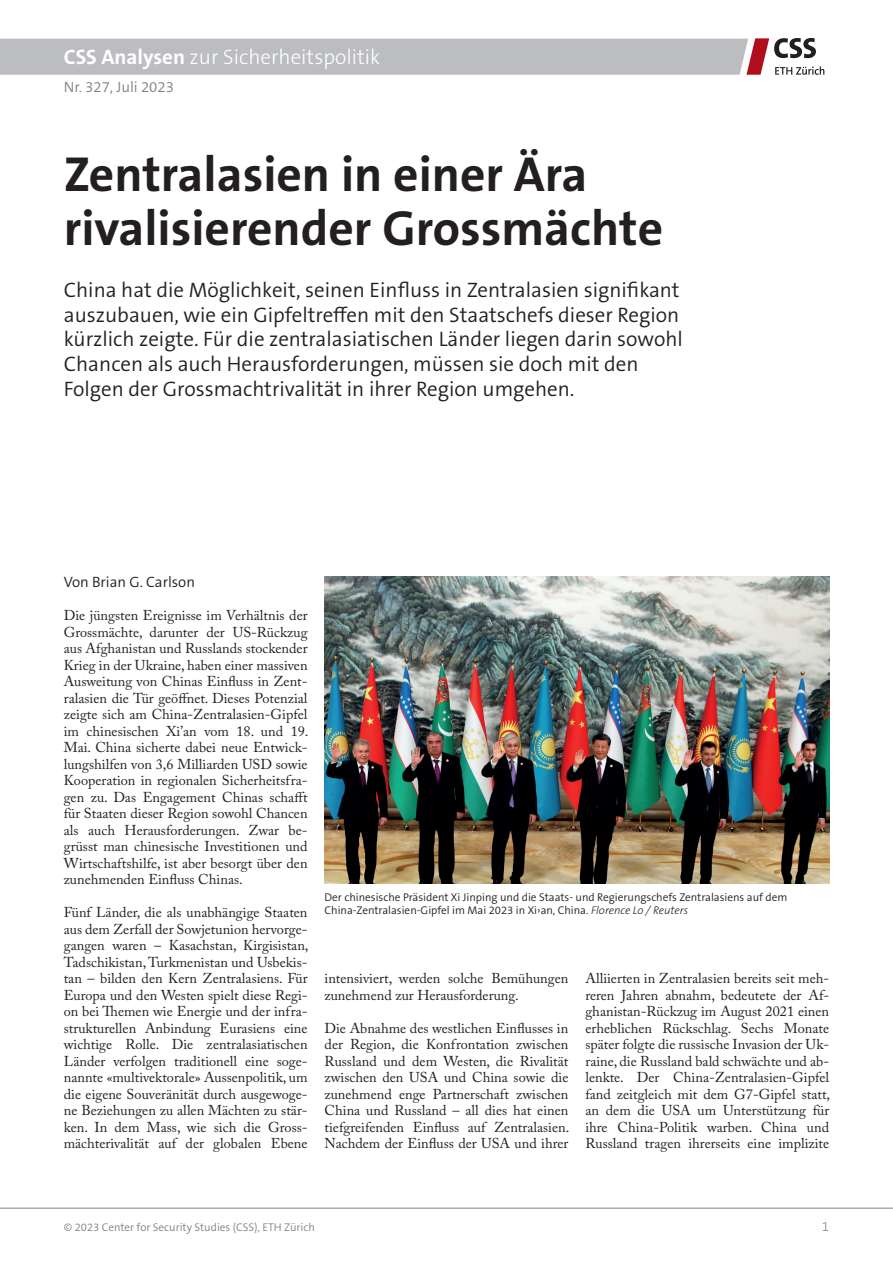
<style>
.page{position:relative;width:893px;height:1263px;background:#fff}
.page>*{position:absolute;margin:0;border:0;box-sizing:border-box;transform-origin:0 0}
.t1{font:700 49.5px/54px "The Sans B W7";color:#231f20}
.t2{font:300 21px/24.8px "The Sans B W4";color:#231f20}
.t3{font:300 21px "The Sans B W3";color:#fff}
.t4{font:300 15px "The Sans B W4";color:#231f20}
.t5{font:300 15px "The Sans B W4";color:#808285}
.t6{font:14.25px/16.5px "Adobe Caslon Pro";color:#231f20;text-align:justify}
.t7{font:300 13.5px "The Sans B W3";color:#808285}
.t8{font:300 11.25px/13.2px "The Sans B W4";color:#231f20}
.t9{font:300 11.25px "The Sans B W4";color:#808285}
.s1{font-family:"The Sans B W7";font-weight:700}
.s2{font-family:"The Sans B W3";font-style:italic}
</style>
<div class="page">
<hr style="left:0;top:1208px;width:893px;height:1px;background:#808285">
<svg style="left:0;top:38px;width:824px;height:37px;background:#bebcbf"></svg>
<img style="left:325px;top:577px;width:504px;height:306px">
<h2 class="t3" style="left:64px;top:44px;width:318px"><span class="s1">CSS Analysen</span> zur Sicherheitspolitik</h2>
<p class="t5" style="left:64px;top:77px;width:112px">Nr. 327, Juli 2023</p>
<h1 class="t1" style="left:64px;top:148px;width:601px">Zentralasien in einer Ära rivalisierender Grossmächte</h1>
<p class="t2" style="left:64px;top:277px;width:621px">China hat die Möglichkeit, seinen Einfluss in Zentralasien signifikant auszubauen, wie ein Gipfeltreffen mit den Staatschefs dieser Region kürzlich zeigte. Für die zentralasiatischen Länder liegen darin sowohl Chancen als auch Herausforderungen, müssen sie doch mit den Folgen der Grossmachtrivalität in ihrer Region umgehen.</p>
<p class="t4" style="left:64px;top:572px;width:133px">Von Brian G. Carlson</p>
<p class="t6" style="left:64px;top:607px;width:246px">Die jüngsten Ereignisse im Verhältnis der Grossmächte, darunter der US-Rückzug aus Afghanistan und Russlands stockender Krieg in der Ukraine, haben einer massiven Ausweitung von Chinas Einfluss in Zent&shy;ralasien die Tür geöffnet. Dieses Potenzial zeigte sich am China-Zentralasien-Gipfel im chinesischen Xi’an vom 18. und 19.<br>Mai. China sicherte dabei neue Entwick&shy;lungshilfen von 3,6 Milliarden USD sowie Kooperation in regionalen Sicherheitsfra&shy;gen zu. Das Engagement Chinas schafft für Staaten dieser Region sowohl Chancen als auch Herausforderungen. Zwar be&shy;grüsst man chinesische Investitionen und Wirtschaftshilfe, ist aber besorgt über den zunehmenden Einfluss Chinas.</p>
<p class="t6" style="left:64px;top:904px;width:246px">Fünf Länder, die als unabhängige Staaten aus dem Zerfall der Sowjetunion hervorge&shy;gangen waren – Kasachstan, Kirgisistan, Tadschikistan, Turkmenistan und Usbekis&shy;tan – bilden den Kern Zentralasiens. Für Europa und den Westen spielt diese Regi&shy;on bei Themen wie Energie und der infra&shy;strukturellen Anbindung Eurasiens eine wichtige Rolle. Die zentralasiatischen Länder verfolgen traditionell eine soge&shy;nannte «multivektorale» Aussenpolitik, um die eigene Souveränität durch ausgewoge&shy;ne Beziehungen zu allen Mächten zu stär&shy;ken. In dem Mass, wie sich die Gross&shy;mächterivalität auf der globalen Ebene</p>
<p class="t8" style="left:325px;top:890px;width:464px">Der chinesische Präsident Xi Jinping und die Staats- und Regierungschefs Zentralasiens auf dem<br>China-Zentralasien-Gipfel im Mai 2023 in Xi›an, China. <span class="s2">Florence Lo / Reuters</span></p>
<p class="t6" style="left:325px;top:970px;width:245px">intensiviert, werden solche Bemühungen zunehmend zur Herausforderung.</p>
<p class="t6" style="left:325px;top:1019px;width:246px">Die Abnahme des westlichen Einflusses in der Region, die Konfrontation zwischen Russland und dem Westen, die Rivalität zwischen den USA und China sowie die zunehmend enge Partnerschaft zwischen China und Russland – all dies hat einen tiefgreifenden Einfluss auf Zentralasien.<br>Nachdem der Einfluss der USA und ihrer</p>
<p class="t6" style="left:585px;top:970px;width:246px">Alliierten in Zentralasien bereits seit meh&shy;reren Jahren abnahm, bedeutete der Af&shy;ghanistan-Rückzug im August 2021 einen erheblichen Rückschlag. Sechs Monate später folgte die russische Invasion der Uk&shy;raine, die Russland bald schwächte und ab&shy;lenkte. Der China-Zentralasien-Gipfel fand zeitgleich mit dem G7-Gipfel statt, an dem die USA um Unterstützung für ihre China-Politik warben. China und Russland tragen ihrerseits eine implizite</p>
<p class="t9" style="left:64px;top:1220px;width:253px">© 2023 Center for Security Studies (CSS), ETH Zürich</p>
<p class="t7" style="left:822px;top:1217px;width:9px">1</p>
</div>
